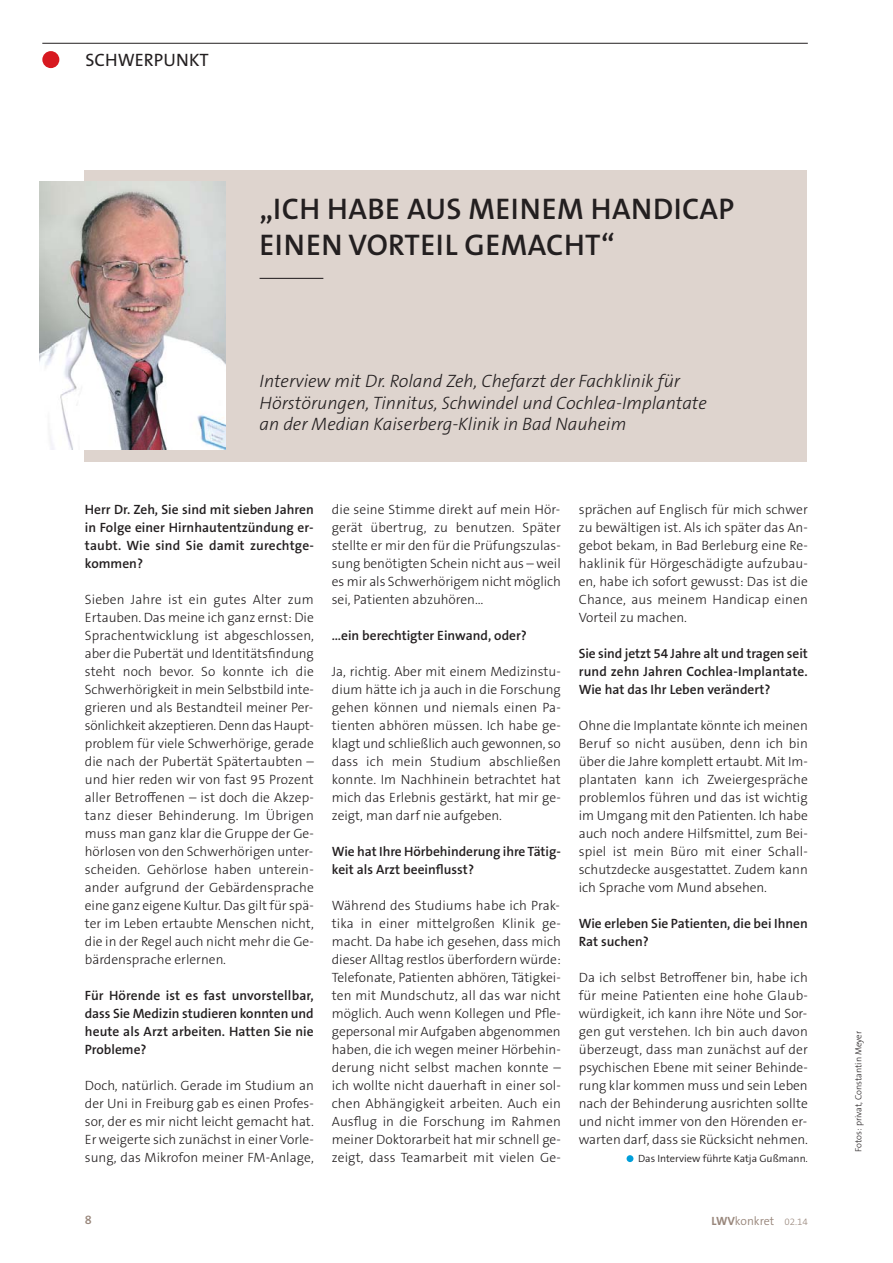
<style>
.page{position:relative;width:893px;height:1263px;background:#fff}
.page>*{position:absolute;margin:0;border:0;box-sizing:border-box;transform-origin:0 0}
.t1{font:600 30px/36px "The Sans B W6";letter-spacing:.015em;color:#231f20}
.t2{font:italic 300 18px/21.6px "The Sans B W3";color:#231f20}
.t3{font:18px "The Sans B W5 Plain";color:#231f20}
.t4{font:300 13.5px/18px "The Sans B W3";color:#231f20;text-align:justify}
.t5{font:600 13.5px/18px "The Sans B W6";color:#231f20;text-align:justify}
.t6{font:600 12.75px "The Sans B W6";color:#99877c}
.t7{font:300 12px "The Sans B W4";color:#99877c}
.t8{font:300 10.5px "The Sans B W4";color:#231f20}
.t9{font:300 9px "The Sans B W3";color:#231f20}
.s1{font-family:"The Sans B W7";font-weight:700}
.s2{font-family:"The Sans B W3";font-size:9.75px}
</style>
<div class="page">
<div style="left:42px;top:51px;width:17px;height:17px;background:#d71920;border-radius:50%"></div>
<hr style="left:42px;top:43px;width:766px;height:1px;background:#231f20">
<div style="left:84px;top:170px;width:722px;height:292px;background:#ded4ce"></div>
<hr style="left:260px;top:278px;width:63px;height:1px;background:#231f20">
<div style="left:626px;top:1155px;width:7px;height:7px;background:#009fda;border-radius:50%"></div>
<img style="left:40px;top:182px;width:186px;height:267px">
<h2 class="t3" style="left:86px;top:53px;width:125px">SCHWERPUNKT</h2>
<h1 class="t1" style="left:260px;top:194px;width:476px">„ICH HABE AUS MEINEM HANDICAP<br>EINEN VORTEIL GEMACHT“</h1>
<h2 class="t2" style="left:260px;top:372px;width:449px">Interview mit Dr. Roland Zeh, Chefarzt der Fachklinik für<br>Hörstörungen, Tinnitus, Schwindel und Cochlea-Implantate an der Median Kaiserberg-Klinik in Bad Nauheim</h2>
<p class="t5" style="left:85px;top:502px;width:230px">Herr Dr. Zeh, Sie sind mit sieben Jahren in Folge einer Hirnhautentzündung er&shy;taubt. Wie sind Sie damit zurechtge&shy;kommen?</p>
<p class="t4" style="left:85px;top:592px;width:231px">Sieben Jahre ist ein gutes Alter zum Ertauben. Das meine ich ganz ernst: Die Sprachentwicklung ist abgeschlossen, aber die Pubertät und Identitätsfindung steht noch bevor. So konnte ich die Schwerhörigkeit in mein Selbstbild inte&shy;grieren und als Bestandteil meiner Per&shy;sönlichkeit akzeptieren. Denn das Haupt&shy;problem für viele Schwerhörige, gerade die nach der Pubertät Spätertaubten – und hier reden wir von fast 95 Prozent aller Betroffenen – ist doch die Akzep&shy;tanz dieser Behinderung. Im Übrigen muss man ganz klar die Gruppe der Ge&shy;hörlosen von den Schwerhörigen unter&shy;scheiden. Gehörlose haben unterein&shy;ander aufgrund der Gebärdensprache eine ganz eigene Kultur. Das gilt für spä&shy;ter im Leben ertaubte Menschen nicht, die in der Regel auch nicht mehr die Ge&shy;bärdensprache erlernen.</p>
<p class="t5" style="left:85px;top:988px;width:230px">Für Hörende ist es fast unvorstellbar, dass Sie Medizin studieren konnten und heute als Arzt arbeiten. Hatten Sie nie Probleme?</p>
<p class="t4" style="left:85px;top:1078px;width:230px">Doch, natürlich. Gerade im Studium an der Uni in Freiburg gab es einen Profes&shy;sor, der es mir nicht leicht gemacht hat.<br>Er weigerte sich zunächst in einer Vorle&shy;sung, das Mikrofon meiner FM-Anlage,</p>
<p class="t4" style="left:332px;top:502px;width:230px">die seine Stimme direkt auf mein Hör&shy;gerät übertrug, zu benutzen. Später stellte er mir den für die Prüfungszulas&shy;sung benötigten Schein nicht aus – weil es mir als Schwerhörigem nicht möglich sei, Patienten abzuhören…</p>
<p class="t5" style="left:332px;top:628px;width:197px">…ein berechtigter Einwand, oder?</p>
<p class="t4" style="left:332px;top:664px;width:231px">Ja, richtig. Aber mit einem Medizinstu&shy;dium hätte ich ja auch in die Forschung gehen können und niemals einen Pa&shy;tienten abhören müssen. Ich habe ge&shy;klagt und schließlich auch gewonnen, so dass ich mein Studium abschließen konnte. Im Nachhinein betrachtet hat mich das Erlebnis gestärkt, hat mir ge&shy;zeigt, man darf nie aufgeben.</p>
<p class="t5" style="left:332px;top:844px;width:230px">Wie hat Ihre Hörbehinderung ihre Tätig&shy;keit als Arzt beeinflusst?</p>
<p class="t4" style="left:332px;top:898px;width:231px">Während des Studiums habe ich Prak&shy;tika in einer mittelgroßen Klinik ge&shy;macht. Da habe ich gesehen, dass mich dieser Alltag restlos überfordern würde:<br>Telefonate, Patienten abhören, Tätigkei&shy;ten mit Mundschutz, all das war nicht möglich. Auch wenn Kollegen und Pfle&shy;gepersonal mir Aufgaben abgenommen haben, die ich wegen meiner Hörbehin&shy;derung nicht selbst machen konnte – ich wollte nicht dauerhaft in einer sol&shy;chen Abhängigkeit arbeiten. Auch ein Ausflug in die Forschung im Rahmen meiner Doktorarbeit hat mir schnell ge&shy;zeigt, dass Teamarbeit mit vielen Ge-</p>
<p class="t4" style="left:579px;top:502px;width:231px">sprächen auf Englisch für mich schwer zu bewältigen ist. Als ich später das An&shy;gebot bekam, in Bad Berleburg eine Re&shy;haklinik für Hörgeschädigte aufzubau&shy;en, habe ich sofort gewusst: Das ist die Chance, aus meinem Handicap einen Vorteil zu machen.</p>
<p class="t5" style="left:579px;top:646px;width:230px">Sie sind jetzt 54 Jahre alt und tragen seit rund zehn Jahren Cochlea-Implantate.<br>Wie hat das Ihr Leben verändert?</p>
<p class="t4" style="left:579px;top:718px;width:231px">Ohne die Implantate könnte ich meinen Beruf so nicht ausüben, denn ich bin über die Jahre komplett ertaubt. Mit Im&shy;plantaten kann ich Zweiergespräche problemlos führen und das ist wichtig im Umgang mit den Patienten. Ich habe auch noch andere Hilfsmittel, zum Bei&shy;spiel ist mein Büro mit einer Schall&shy;schutzdecke ausgestattet. Zudem kann ich Sprache vom Mund absehen.</p>
<p class="t5" style="left:579px;top:916px;width:230px">Wie erleben Sie Patienten, die bei Ihnen<br>Rat suchen?</p>
<p class="t4" style="left:579px;top:970px;width:231px">Da ich selbst Betroffener bin, habe ich für meine Patienten eine hohe Glaub&shy;würdigkeit, ich kann ihre Nöte und Sor&shy;gen gut verstehen. Ich bin auch davon überzeugt, dass man zunächst auf der psychischen Ebene mit seiner Behinde&shy;rung klar kommen muss und sein Leben nach der Behinderung ausrichten sollte und nicht immer von den Hörenden er&shy;warten darf, dass sie Rücksicht nehmen.</p>
<p class="t8" style="left:638px;top:1154px;width:171px">Das Interview führte Katja Gußmann.</p>
<p class="t6" style="left:85px;top:1215px;width:9px">8</p>
<p class="t7" style="left:711px;top:1216px;width:98px"><span class="s1">LWV</span>konkret <span class="s2">02.14</span></p>
<p class="t9" style="left:855px;top:1152px;width:122px;rotate:-90deg">Fotos: privat, Constantin Meyer</p>
</div>
